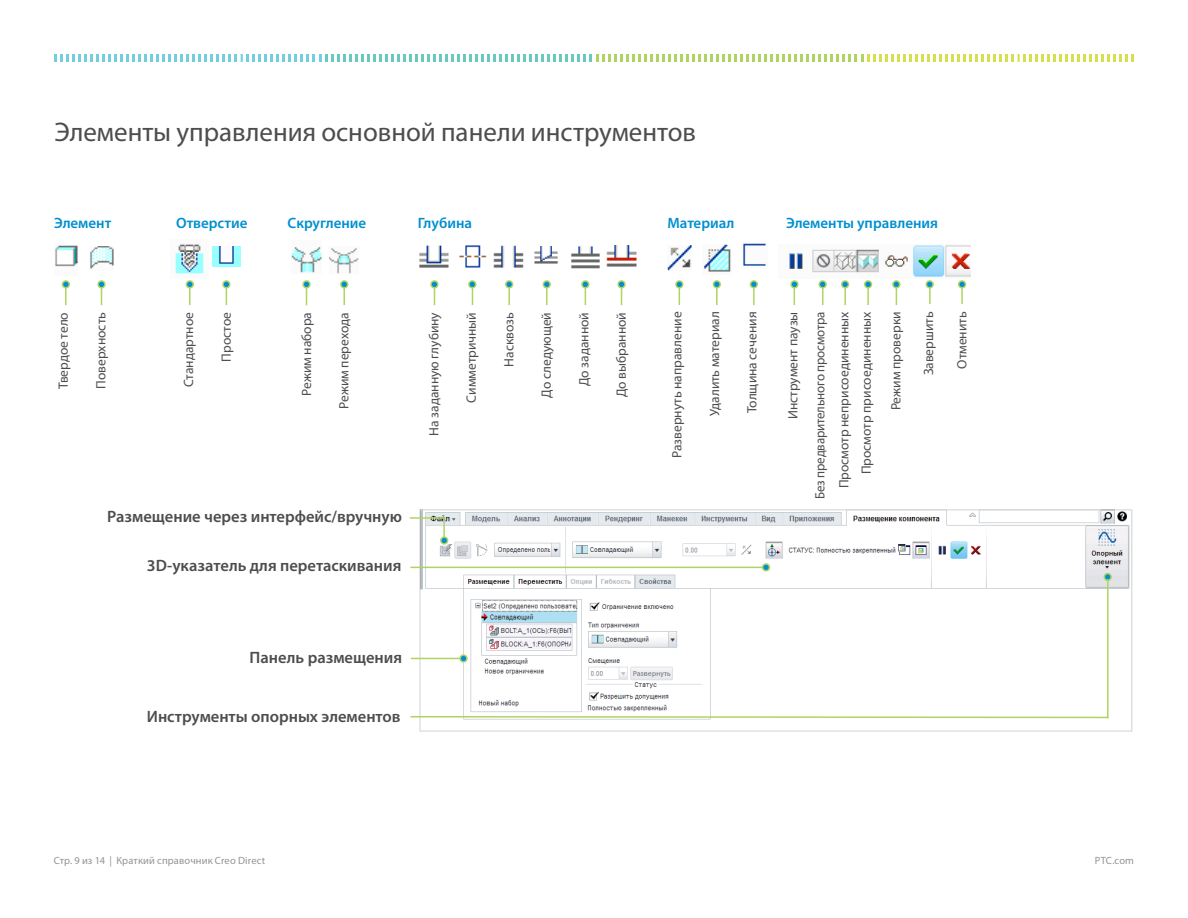
<style>
.page{position:relative;width:1188px;height:918px;background:#fff}
.page>*{position:absolute;margin:0;border:0;box-sizing:border-box;transform-origin:0 0}
.t1{font:27px "Myriad Pro";color:#4d4d4f}
.t2{font:600 16.5px "Myriad Pro";color:#4d4d4f}
.t3{font:600 15px "Myriad Pro";color:#008fd0}
.t4{font:13.5px/27px "Myriad Pro";color:#4d4d4f;text-align:right}
.t5{font:10.5px "Myriad Pro";letter-spacing:.01em;color:#919396}
</style>
<div class="page">
<svg style="left:54px;top:54px;width:1080px;height:8px"></svg>
<img style="left:422px;top:511px;width:708px;height:209px">
<div style="left:420px;top:509px;width:712px;height:222px;border:1px solid #d1d3d4"></div>
<img style="left:789px;top:245px;width:182px;height:32px">
<div style="left:959px;top:281px;width:6px;height:7px;background:#008fd0;border-radius:50%"></div>
<div style="left:958px;top:280px;width:8px;height:8px;border:2px solid #b0d461;border-radius:50%"></div>
<svg style="left:961px;top:287px;width:2px;height:17px"></svg>
<div style="left:926px;top:281px;width:7px;height:7px;background:#008fd0;border-radius:50%"></div>
<div style="left:926px;top:280px;width:8px;height:8px;border:2px solid #b0d461;border-radius:50%"></div>
<svg style="left:896px;top:288px;width:1px;height:17px"></svg>
<div style="left:893px;top:281px;width:7px;height:7px;background:#008fd0;border-radius:50%"></div>
<div style="left:892px;top:280px;width:8px;height:8px;border:2px solid #b0d461;border-radius:50%"></div>
<div style="left:791px;top:281px;width:7px;height:7px;background:#008fd0;border-radius:50%"></div>
<div style="left:790px;top:280px;width:9px;height:8px;border:2px solid #b0d461;border-radius:50%"></div>
<svg style="left:794px;top:287px;width:1px;height:18px"></svg>
<div style="left:819px;top:281px;width:7px;height:7px;background:#008fd0;border-radius:50%"></div>
<div style="left:819px;top:280px;width:8px;height:8px;border:2px solid #b0d461;border-radius:50%"></div>
<svg style="left:822px;top:287px;width:1px;height:18px"></svg>
<div style="left:842px;top:281px;width:7px;height:7px;background:#008fd0;border-radius:50%"></div>
<div style="left:841px;top:280px;width:8px;height:8px;border:2px solid #b0d461;border-radius:50%"></div>
<svg style="left:844px;top:287px;width:2px;height:18px"></svg>
<div style="left:865px;top:281px;width:7px;height:7px;background:#008fd0;border-radius:50%"></div>
<div style="left:864px;top:280px;width:8px;height:8px;border:2px solid #b0d461;border-radius:50%"></div>
<svg style="left:867px;top:287px;width:2px;height:18px"></svg>
<hr style="left:410px;top:517px;width:35px;height:2px;background:#b0d461">
<hr style="left:443px;top:517px;width:2px;height:20px;background:#b0d461">
<div style="left:441px;top:537px;width:7px;height:7px;background:#008fd0;border-radius:50%"></div>
<div style="left:440px;top:536px;width:8px;height:9px;border:2px solid #b0d461;border-radius:50%"></div>
<div style="left:460px;top:655px;width:7px;height:7px;background:#008fd0;border-radius:50%"></div>
<div style="left:459px;top:654px;width:9px;height:9px;border:2px solid #b0d461;border-radius:50%"></div>
<div style="left:763px;top:564px;width:6px;height:7px;background:#008fd0;border-radius:50%"></div>
<div style="left:762px;top:563px;width:8px;height:8px;border:2px solid #b0d461;border-radius:50%"></div>
<div style="left:1104px;top:574px;width:7px;height:6px;background:#008fd0;border-radius:50%"></div>
<div style="left:1104px;top:573px;width:8px;height:8px;border:2px solid #b0d461;border-radius:50%"></div>
<svg style="left:410px;top:715px;width:700px;height:4px"></svg>
<hr style="left:411px;top:658px;width:49px;height:1px;background:#b0d461">
<hr style="left:410px;top:567px;width:352px;height:1px;background:#b0d461">
<hr style="left:1107px;top:579px;width:2px;height:139px;background:#b0d461">
<svg style="left:929px;top:288px;width:2px;height:16px"></svg>
<img style="left:90px;top:246px;width:24px;height:23px">
<img style="left:419px;top:245px;width:29px;height:23px">
<img style="left:667px;top:245px;width:24px;height:26px">
<img style="left:704px;top:244px;width:27px;height:28px">
<img style="left:292px;top:247px;width:30px;height:26px">
<img style="left:212px;top:246px;width:29px;height:21px">
<img style="left:534px;top:246px;width:24px;height:18px">
<img style="left:743px;top:243px;width:23px;height:23px">
<img style="left:55px;top:246px;width:23px;height:21px">
<img style="left:175px;top:244px;width:29px;height:30px">
<img style="left:606px;top:245px;width:31px;height:22px">
<img style="left:330px;top:248px;width:29px;height:26px">
<img style="left:459px;top:245px;width:28px;height:22px">
<img style="left:494px;top:246px;width:30px;height:22px">
<img style="left:571px;top:246px;width:29px;height:23px">
<div style="left:98px;top:281px;width:7px;height:7px;background:#008fd0;border-radius:50%"></div>
<div style="left:97px;top:280px;width:9px;height:8px;border:2px solid #b0d461;border-radius:50%"></div>
<svg style="left:101px;top:288px;width:1px;height:17px"></svg>
<div style="left:223px;top:281px;width:7px;height:7px;background:#008fd0;border-radius:50%"></div>
<div style="left:222px;top:280px;width:9px;height:8px;border:2px solid #b0d461;border-radius:50%"></div>
<svg style="left:226px;top:288px;width:1px;height:17px"></svg>
<div style="left:469px;top:281px;width:7px;height:7px;background:#008fd0;border-radius:50%"></div>
<div style="left:468px;top:280px;width:8px;height:8px;border:2px solid #b0d461;border-radius:50%"></div>
<svg style="left:472px;top:287px;width:1px;height:18px"></svg>
<div style="left:506px;top:281px;width:7px;height:7px;background:#008fd0;border-radius:50%"></div>
<div style="left:505px;top:280px;width:8px;height:8px;border:2px solid #b0d461;border-radius:50%"></div>
<svg style="left:508px;top:288px;width:2px;height:17px"></svg>
<div style="left:618px;top:281px;width:7px;height:7px;background:#008fd0;border-radius:50%"></div>
<div style="left:617px;top:280px;width:9px;height:8px;border:2px solid #b0d461;border-radius:50%"></div>
<svg style="left:621px;top:288px;width:1px;height:17px"></svg>
<div style="left:582px;top:281px;width:7px;height:7px;background:#008fd0;border-radius:50%"></div>
<div style="left:581px;top:280px;width:8px;height:8px;border:2px solid #b0d461;border-radius:50%"></div>
<svg style="left:585px;top:288px;width:1px;height:17px"></svg>
<div style="left:543px;top:281px;width:7px;height:7px;background:#008fd0;border-radius:50%"></div>
<div style="left:543px;top:280px;width:8px;height:8px;border:2px solid #b0d461;border-radius:50%"></div>
<svg style="left:546px;top:288px;width:2px;height:17px"></svg>
<div style="left:431px;top:281px;width:7px;height:7px;background:#008fd0;border-radius:50%"></div>
<div style="left:430px;top:280px;width:9px;height:8px;border:2px solid #b0d461;border-radius:50%"></div>
<svg style="left:434px;top:287px;width:1px;height:18px"></svg>
<div style="left:750px;top:281px;width:7px;height:7px;background:#008fd0;border-radius:50%"></div>
<div style="left:750px;top:280px;width:8px;height:8px;border:2px solid #b0d461;border-radius:50%"></div>
<svg style="left:753px;top:288px;width:2px;height:17px"></svg>
<div style="left:713px;top:281px;width:7px;height:7px;background:#008fd0;border-radius:50%"></div>
<div style="left:713px;top:280px;width:8px;height:8px;border:2px solid #b0d461;border-radius:50%"></div>
<svg style="left:716px;top:288px;width:2px;height:17px"></svg>
<div style="left:676px;top:281px;width:7px;height:7px;background:#008fd0;border-radius:50%"></div>
<div style="left:675px;top:280px;width:9px;height:9px;border:2px solid #b0d461;border-radius:50%"></div>
<svg style="left:679px;top:287px;width:1px;height:18px"></svg>
<div style="left:186px;top:281px;width:7px;height:7px;background:#008fd0;border-radius:50%"></div>
<div style="left:186px;top:280px;width:8px;height:8px;border:2px solid #b0d461;border-radius:50%"></div>
<svg style="left:189px;top:288px;width:1px;height:17px"></svg>
<div style="left:62px;top:281px;width:7px;height:7px;background:#008fd0;border-radius:50%"></div>
<div style="left:62px;top:280px;width:8px;height:8px;border:2px solid #b0d461;border-radius:50%"></div>
<svg style="left:65px;top:287px;width:2px;height:18px"></svg>
<div style="left:303px;top:281px;width:7px;height:7px;background:#008fd0;border-radius:50%"></div>
<div style="left:302px;top:280px;width:9px;height:8px;border:2px solid #b0d461;border-radius:50%"></div>
<svg style="left:306px;top:288px;width:1px;height:17px"></svg>
<div style="left:341px;top:281px;width:7px;height:7px;background:#008fd0;border-radius:50%"></div>
<div style="left:340px;top:280px;width:8px;height:8px;border:2px solid #b0d461;border-radius:50%"></div>
<svg style="left:344px;top:288px;width:1px;height:17px"></svg>
<h1 class="t1" style="left:54px;top:115px;width:643px">Элементы управления основной панели инструментов</h1>
<p class="t3" style="left:54px;top:213px;width:59px">Элемент</p>
<p class="t3" style="left:176px;top:213px;width:73px">Отверстие</p>
<p class="t3" style="left:288px;top:213px;width:80px">Скругление</p>
<p class="t3" style="left:418px;top:214px;width:56px">Глубина</p>
<p class="t3" style="left:667px;top:214px;width:69px">Материал</p>
<p class="t3" style="left:786px;top:213px;width:154px">Элементы управления</p>
<p class="t4" style="left:50px;top:389px;width:79px;rotate:-90deg">Твердое тело</p>
<p class="t4" style="left:87px;top:389px;width:78px;rotate:-90deg">Поверхность</p>
<p class="t4" style="left:175px;top:387px;width:76px;rotate:-90deg">Стандартное</p>
<p class="t4" style="left:213px;top:362px;width:51px;rotate:-90deg">Простое</p>
<p class="t4" style="left:293px;top:396px;width:85px;rotate:-90deg">Режим набора</p>
<p class="t4" style="left:330px;top:409px;width:98px;rotate:-90deg">Режим перехода</p>
<p class="t4" style="left:420px;top:436px;width:125px;rotate:-90deg">На заданную глубину</p>
<p class="t4" style="left:458px;top:403px;width:92px;rotate:-90deg">Симметричный</p>
<p class="t4" style="left:495px;top:367px;width:56px;rotate:-90deg">Насквозь</p>
<p class="t4" style="left:533px;top:398px;width:87px;rotate:-90deg">До следующей</p>
<p class="t4" style="left:570px;top:386px;width:76px;rotate:-90deg">До заданной</p>
<p class="t4" style="left:608px;top:397px;width:87px;rotate:-90deg">До выбранной</p>
<p class="t4" style="left:663px;top:458px;width:148px;rotate:-90deg">Развернуть направление</p>
<p class="t4" style="left:701px;top:416px;width:106px;rotate:-90deg">Удалить материал</p>
<p class="t4" style="left:738px;top:413px;width:103px;rotate:-90deg">Толщина сечения</p>
<p class="t4" style="left:832px;top:488px;width:178px;line-height:22.5px;rotate:-90deg">Просмотр неприсоединенных<br>Просмотр присоединенных</p>
<p class="t4" style="left:882px;top:410px;width:100px;rotate:-90deg">Режим проверки</p>
<p class="t4" style="left:915px;top:375px;width:65px;rotate:-90deg">Завершить</p>
<p class="t4" style="left:948px;top:369px;width:59px;rotate:-90deg">Отменить</p>
<p class="t4" style="left:779px;top:499px;width:189px;rotate:-90deg">Инструмент паузы<br>Без предварительного просмотра</p>
<p class="t2" style="left:107px;top:506px;width:296px">Размещение через интерфейс/вручную</p>
<p class="t2" style="left:147px;top:555px;width:256px">3D-указатель для перетаскивания</p>
<p class="t2" style="left:250px;top:647px;width:154px">Панель размещения</p>
<p class="t2" style="left:147px;top:706px;width:255px">Инструменты опорных элементов</p>
<p class="t5" style="left:54px;top:854px;width:213px">Стр. 9 из 14 | Краткий справочник Creo Direct</p>
<p class="t5" style="left:1095px;top:854px;width:41px">PTC.com</p>
</div>
